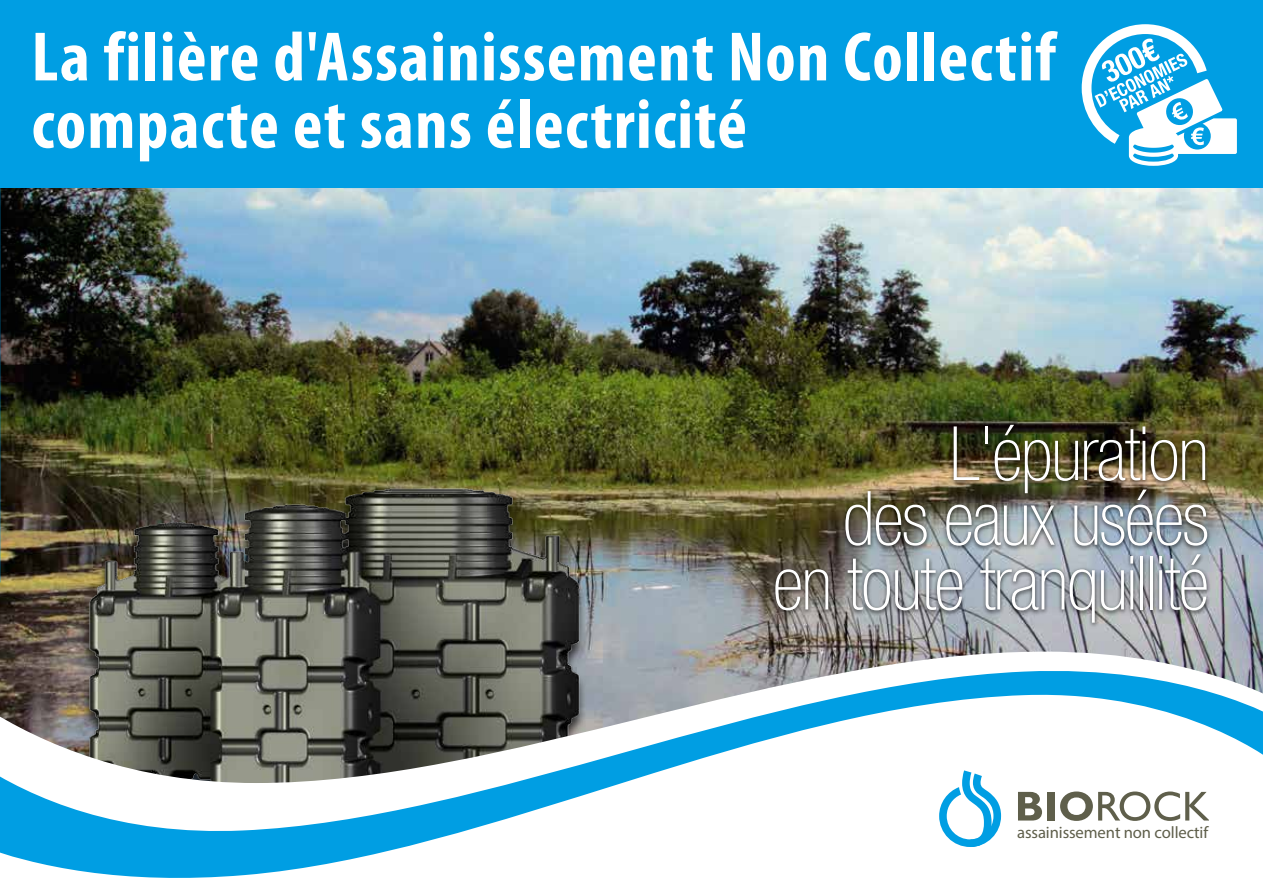
<style>
.page{position:relative;width:1263px;height:893px;background:#fff}
.page>*{position:absolute;margin:0;border:0;box-sizing:border-box;transform-origin:0 0}
.t1{font:100 condensed 75px/64.7px "Helvetica Neue";letter-spacing:-.02em;color:#fff;text-align:right}
.t2{font:700 condensed 70.5px/67.5px "Myriad Pro";letter-spacing:.02em;color:#fff}
.t3{font:16.65px "Myriad Pro";letter-spacing:-.005em;color:#5f5f4b}
</style>
<div class="page">
<img style="left:0;top:187px;width:1263px;height:459px">
<svg style="left:0;top:455px;width:21px;height:191px;background:#4a3f29"></svg>
<img style="left:72px;top:468px;width:533px;height:178px">
<img style="left:0;top:646px;width:1263px;height:18px">
<svg style="left:0;top:664px;width:1263px;height:214px"></svg>
<div style="left:771px;top:422px;width:440px;height:207px;background:#000;opacity:.74"></div>
<svg style="left:1018px;top:792px;width:24px;height:28px"></svg>
<div style="left:1047px;top:792px;width:8px;height:28px;background:#5f5f4b"></div>
<svg style="left:1060px;top:791px;width:149px;height:30px"></svg>
<svg style="left:939px;top:768px;width:65px;height:81px"></svg>
<div style="left:0;top:0;width:1263px;height:187px;background:#009ee3"></div>
<svg style="left:1082px;top:24px;width:155px;height:142px"></svg>
<p class="t2" style="left:31px;top:22px;width:1026px">La filière d'Assainissement Non Collectif compacte et sans électricité</p>
<p class="t1" style="left:772px;top:421px;width:438px">L'épuration<br>des eaux usées en toute tranquillité</p>
<p class="t3" style="left:1017px;top:823px;width:192px">assainissement non collectif</p>
</div>
